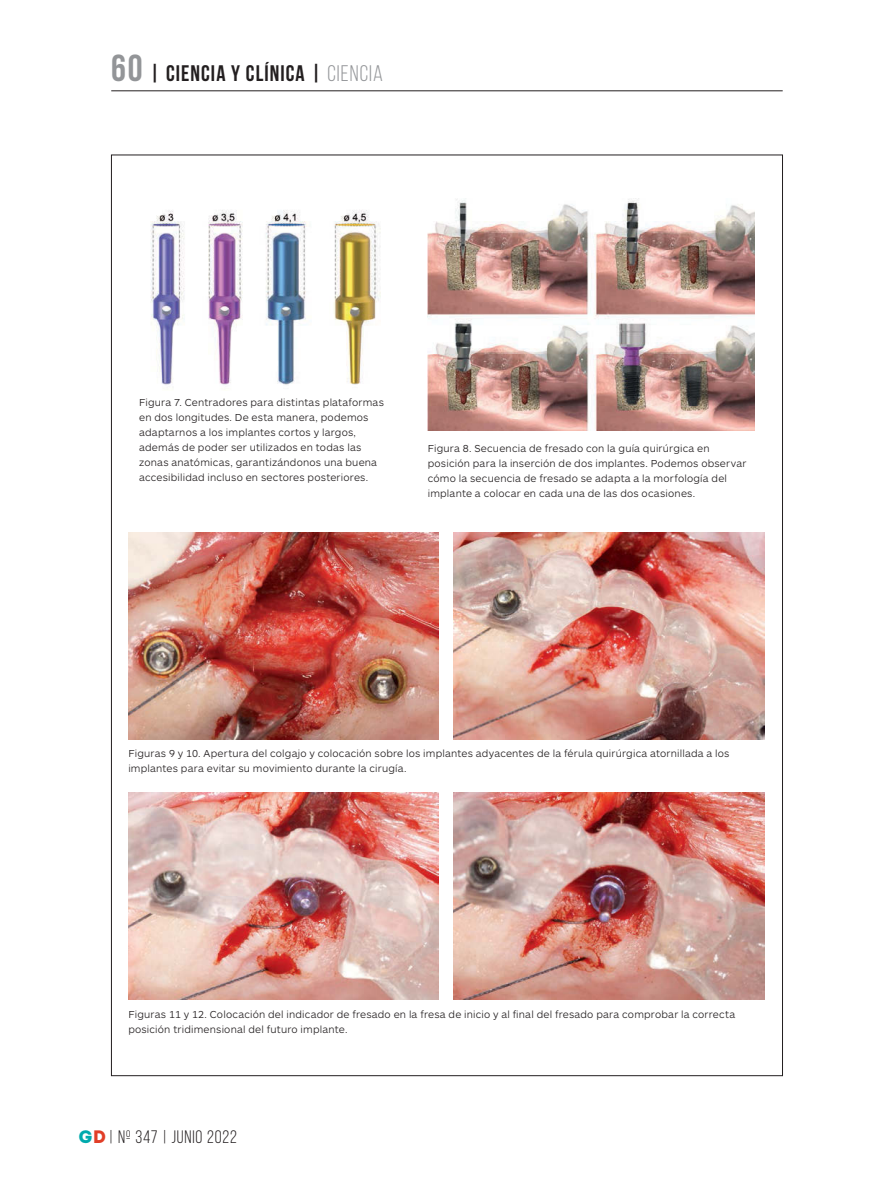
<style>
.page{position:relative;width:893px;height:1191px;background:#fff}
.page>*{position:absolute;margin:0;border:0;box-sizing:border-box;transform-origin:0 0}
.t1{font:700 22.5px "Bebas Neue";letter-spacing:.045em;color:#231f20}
.t2{font:18px "Bebas Neue";letter-spacing:.05em;color:#231f20}
.t3{font:300 10.5px/15px "ARS Maquette Pro";letter-spacing:.02em;color:#231f20}
.s1{font-size:37.5px;color:#939598}
.s2{font-weight:400;color:#939598}
.s3{font-family:"Intro";color:#00aaad}
.s4{font-family:"Intro";color:#e13e27}
</style>
<div class="page">
<img style="left:150px;top:210px;width:231px;height:180px">
<img style="left:454px;top:532px;width:310px;height:207px">
<img style="left:428px;top:199px;width:326px;height:231px">
<img style="left:128px;top:532px;width:311px;height:207px">
<img style="left:454px;top:792px;width:310px;height:207px">
<img style="left:128px;top:792px;width:311px;height:207px">
<hr style="left:111px;top:91px;width:672px;height:1px;background:#231f20">
<h1 class="t1" style="left:111px;top:61px;width:273px"><span class="s1">60</span> | CIENCIA Y CLÍNICA | <span class="s2">CIENCIA</span></h1>
<p class="t3" style="left:139px;top:395px;width:246px">Figura 7. Centradores para distintas plataformas en dos longitudes. De esta manera, podemos adaptarnos a los implantes cortos y largos, además de poder ser utilizados en todas las zonas anatómicas, garantizándonos una buena accesibilidad incluso en sectores posteriores.</p>
<p class="t3" style="left:428px;top:440px;width:320px">Figura 8. Secuencia de fresado con la guía quirúrgica en posición para la inserción de dos implantes. Podemos observar cómo la secuencia de fresado se adapta a la morfología del implante a colocar en cada una de las dos ocasiones.</p>
<p class="t3" style="left:128px;top:745px;width:603px">Figuras 9 y 10. Apertura del colgajo y colocación sobre los implantes adyacentes de la férula quirúrgica atornillada a los implantes para evitar su movimiento durante la cirugía.</p>
<p class="t3" style="left:128px;top:1006px;width:608px">Figuras 11 y 12. Colocación del indicador de fresado en la fresa de inicio y al final del fresado para comprobar la correcta posición tridimensional del futuro implante.</p>
<h2 class="t2" style="left:79px;top:1127px;width:160px"><span class="s3">g</span><span class="s4">d</span>| Nº 347 | JUNIO 2022</h2>
</div>
